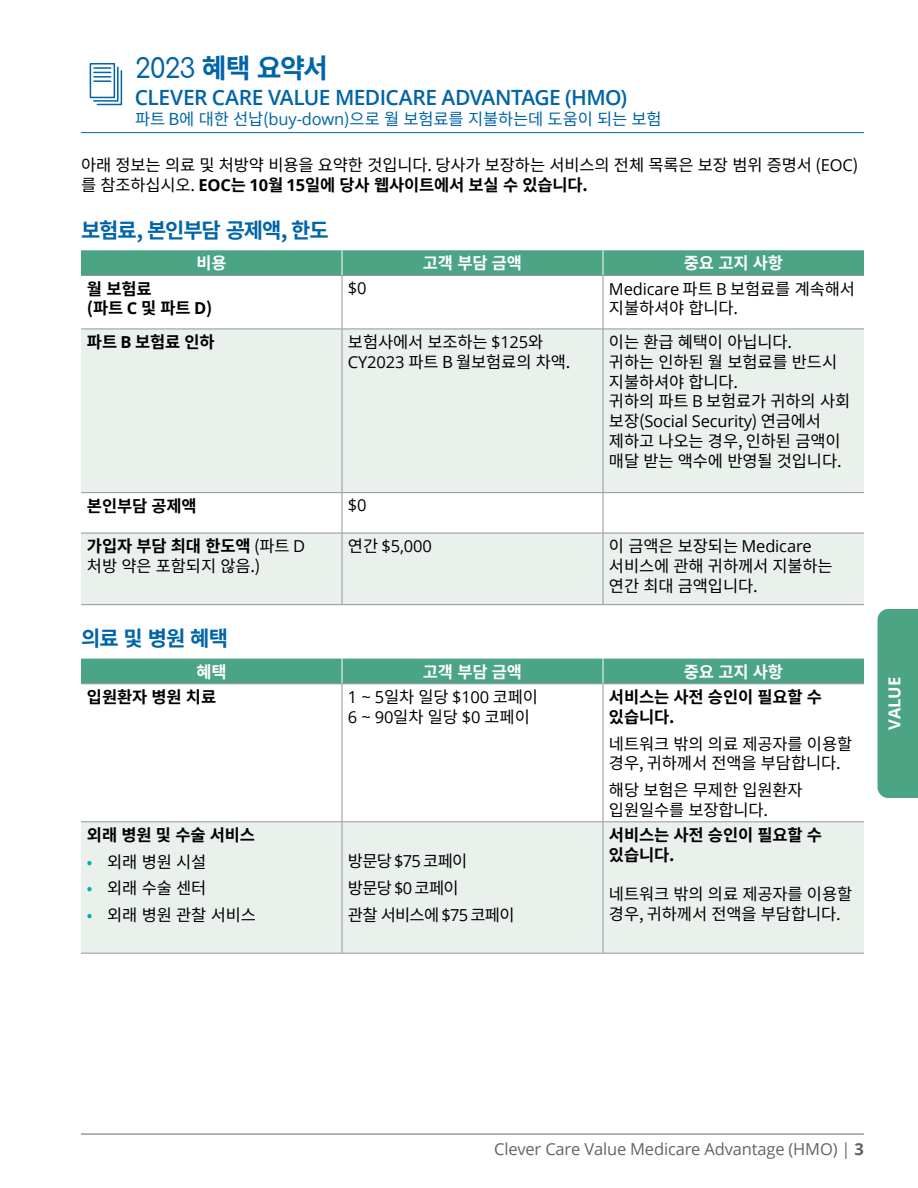
<style>
.page{position:relative;width:918px;height:1188px;background:#fff}
.page>*{position:absolute;margin:0;border:0;box-sizing:border-box;transform-origin:0 0}
.t1{font:700 27px "Noto Sans CJ Kkr";color:#0064a8}
.t2{font:600 21px "Open Sans";letter-spacing:-.025em;color:#0064a8}
.t3{font:700 21px "Noto Sans CJ Kkr";letter-spacing:-.05em;color:#0064a8}
.t4{font:16.5px/19.8px "Noto Sans CJ Kkr";letter-spacing:-.01em;color:#000}
.t5{font:700 16.5px/19.8px "Noto Sans CJ Kkr";letter-spacing:-.01em;color:#000}
.t6{font:16.5px "Open Sans";letter-spacing:-.01em;color:#000}
.t7{font:16.5px "Open Sans";letter-spacing:-.01em;color:#636466}
.t8{font:16.5px "Noto Sans CJ Kkr";letter-spacing:-.01em;color:#0064a8}
.t9{font:16.5px/26.5px "Noto Sans CJ Kkr";letter-spacing:-.045em;color:#000}
.t10{font:700 16.5px "Noto Sans CJ Kkr";letter-spacing:-.01em;color:#fff}
.t11{font:700 16.5px "Open Sans";letter-spacing:-.01em;color:#fff}
.s1{font-family:"Comfortaa";font-weight:500}
.s2{font-family:"Open Sans"}
.s3{font-family:"Open Sans";font-weight:700}
.s4{font-weight:700}
.s5{font-family:"Noto Sans CJ Kkr"}
.s6{color:#00aea9}
</style>
<div class="page">
<hr style="left:81px;top:1134px;width:783px;height:1px;background:#636466">
<div style="left:878px;top:609px;width:40px;height:189px;background:#4ba484"></div>
<svg style="left:81px;top:330px;width:783px;height:274px;background:#ecf2ee"></svg>
<hr style="left:342px;top:276px;width:1px;height:53px;background:#939598">
<hr style="left:603px;top:276px;width:1px;height:53px;background:#939598">
<hr style="left:81px;top:329px;width:261px;height:1px;background:#939598">
<hr style="left:342px;top:329px;width:261px;height:1px;background:#939598">
<hr style="left:342px;top:329px;width:1px;height:163px;background:#939598">
<hr style="left:603px;top:329px;width:261px;height:1px;background:#939598">
<hr style="left:603px;top:329px;width:1px;height:163px;background:#939598">
<hr style="left:81px;top:492px;width:261px;height:1px;background:#939598">
<hr style="left:342px;top:492px;width:261px;height:1px;background:#939598">
<hr style="left:342px;top:493px;width:1px;height:40px;background:#939598">
<hr style="left:603px;top:492px;width:261px;height:1px;background:#939598">
<hr style="left:603px;top:493px;width:1px;height:40px;background:#939598">
<hr style="left:81px;top:533px;width:261px;height:1px;background:#939598">
<hr style="left:342px;top:533px;width:261px;height:1px;background:#939598">
<hr style="left:342px;top:533px;width:1px;height:71px;background:#939598">
<hr style="left:603px;top:533px;width:261px;height:1px;background:#939598">
<hr style="left:603px;top:533px;width:1px;height:71px;background:#939598">
<hr style="left:81px;top:275px;width:261px;height:1px;background:#939598">
<hr style="left:342px;top:275px;width:261px;height:1px;background:#939598">
<hr style="left:603px;top:275px;width:261px;height:1px;background:#939598">
<hr style="left:81px;top:604px;width:261px;height:1px;background:#939598">
<hr style="left:342px;top:604px;width:261px;height:1px;background:#939598">
<hr style="left:603px;top:604px;width:261px;height:1px;background:#939598">
<div style="left:81px;top:250px;width:783px;height:25px;background:#4ba484"></div>
<div style="left:81px;top:822px;width:783px;height:131px;background:#eaf1ec"></div>
<hr style="left:342px;top:684px;width:1px;height:137px;background:#939598">
<hr style="left:603px;top:684px;width:1px;height:137px;background:#939598">
<hr style="left:342px;top:822px;width:1px;height:131px;background:#939598">
<hr style="left:603px;top:822px;width:1px;height:131px;background:#939598">
<hr style="left:81px;top:821px;width:261px;height:1px;background:#939598">
<hr style="left:342px;top:821px;width:261px;height:1px;background:#939598">
<hr style="left:603px;top:821px;width:261px;height:1px;background:#939598">
<hr style="left:81px;top:953px;width:261px;height:1px;background:#939598">
<hr style="left:342px;top:953px;width:261px;height:1px;background:#939598">
<hr style="left:603px;top:953px;width:261px;height:1px;background:#939598">
<div style="left:81px;top:659px;width:783px;height:25px;background:#4ba484"></div>
<svg style="left:89px;top:63px;width:34px;height:43px"></svg>
<hr style="left:81px;top:132px;width:783px;height:1px;background:#0064a8">
<h1 class="t1" style="left:135px;top:53px;width:195px"><span class="s1">2023</span> 혜택 요약서</h1>
<p class="t2" style="left:135px;top:83px;width:494px">CLEVER CARE VALUE MEDICARE ADVANTAGE (HMO)</p>
<p class="t8" style="left:135px;top:109px;width:528px">파트 B에 대한 선납(<span class="s2">buy-down</span>)으로 월 보험료를 지불하는데 도움이 되는 보험</p>
<p class="t4" style="left:81px;top:155px;width:779px">아래 정보는 의료 및 처방약 비용을 요약한 것입니다. 당사가 보장하는 서비스의 전체 목록은 보장 범위 증명서 (<span class="s2">EOC</span>) 를 참조하십시오. <span class="s3">EOC</span><span class="s4">는</span> <span class="s3">10</span><span class="s4">월</span> <span class="s3">15</span><span class="s4">일에 당사 웹사이트에서 보실 수 있습니다.</span></p>
<p class="t3" style="left:81px;top:218px;width:249px">보험료, 본인부담 공제액, 한도</p>
<p class="t10" style="left:196px;top:254px;width:32px">비용</p>
<p class="t10" style="left:423px;top:254px;width:101px">고객 부담 금액</p>
<p class="t10" style="left:684px;top:254px;width:101px">중요 고지 사항</p>
<p class="t5" style="left:87px;top:279px;width:127px">월 보험료<br>(파트 <span class="s2">C</span> 및 파트 <span class="s2">D</span>)</p>
<p class="t6" style="left:348px;top:277px;width:20px">$0</p>
<p class="t4" style="left:609px;top:279px;width:248px"><span class="s2">Medicare</span> 파트 <span class="s2">B</span> 보험료를 계속해서 지불하셔야 합니다.</p>
<p class="t5" style="left:87px;top:333px;width:129px">파트 <span class="s2">B</span> 보험료 인하</p>
<p class="t4" style="left:348px;top:332px;width:224px">보험사에서 보조하는 <span class="s2">$125</span>와<br><span class="s2">CY2023</span> 파트 B 월보험료의 차액.</p>
<p class="t4" style="left:609px;top:332px;width:243px">이는 환급 혜택이 아닙니다.<br>귀하는 인하된 월 보험료를 반드시 지불하셔야 합니다.<br>귀하의 파트 <span class="s2">B</span> 보험료가 귀하의 사회</p>
<p class="t6" style="left:609px;top:410px;width:214px"><span class="s5">보장(</span>Social Security<span class="s5">) 연금에서</span></p>
<p class="t4" style="left:609px;top:431px;width:234px">제하고 나오는 경우, 인하된 금액이 매달 받는 액수에 반영될 것입니다.</p>
<p class="t5" style="left:87px;top:496px;width:111px">본인부담 공제액</p>
<p class="t6" style="left:348px;top:494px;width:20px">$0</p>
<p class="t4" style="left:87px;top:537px;width:220px"><span class="s4">가입자 부담 최대 한도액</span> (파트 <span class="s2">D </span>처방 약은 포함되지 않음.)</p>
<p class="t6" style="left:348px;top:535px;width:85px"><span class="s5">연간</span> $5,000</p>
<p class="t4" style="left:609px;top:537px;width:225px">이 금액은 보장되는 <span class="s2">Medicare </span>서비스에 관해 귀하께서 지불하는 연간 최대 금액입니다.</p>
<p class="t3" style="left:81px;top:626px;width:149px">의료 및 병원 혜택</p>
<p class="t10" style="left:196px;top:662px;width:32px">혜택</p>
<p class="t10" style="left:423px;top:662px;width:101px">고객 부담 금액</p>
<p class="t10" style="left:684px;top:662px;width:101px">중요 고지 사항</p>
<p class="t5" style="left:87px;top:688px;width:131px">입원환자 병원 치료</p>
<p class="t6" style="left:348px;top:686px;width:191px">1 ~ 5<span class="s5">일차 일당</span> $100 <span class="s5">코페이</span></p>
<p class="t4" style="left:348px;top:707px;width:183px"><span class="s2">6 ~ 90</span>일차 일당 <span class="s2">$0</span> 코페이</p>
<p class="t5" style="left:609px;top:688px;width:215px">서비스는 사전 승인이 필요할 수 있습니다.</p>
<p class="t4" style="left:609px;top:734px;width:245px">네트워크 밖의 의료 제공자를 이용할 경우, 귀하께서 전액을 부담합니다.</p>
<p class="t4" style="left:609px;top:780px;width:195px">해당 보험은 무제한 입원환자 입원일수를 보장합니다.</p>
<p class="t5" style="left:87px;top:825px;width:170px">외래 병원 및 수술 서비스</p>
<p class="t4" style="left:87px;top:852px;width:121px"><span class="s6">•</span> 외래 병원 시설</p>
<p class="t4" style="left:87px;top:878px;width:121px"><span class="s6">•</span> 외래 수술 센터</p>
<p class="t4" style="left:87px;top:905px;width:170px"><span class="s6">•</span> 외래 병원 관찰 서비스</p>
<p class="t9" style="left:348px;top:849px;width:168px">방문당 <span class="s2">$75</span> 코페이 방문당 <span class="s2">$0</span> 코페이<br>관찰 서비스에 <span class="s2">$75</span> 코페이</p>
<p class="t5" style="left:609px;top:825px;width:215px">서비스는 사전 승인이 필요할 수 있습니다.</p>
<p class="t4" style="left:609px;top:885px;width:245px">네트워크 밖의 의료 제공자를 이용할 경우, 귀하께서 전액을 부담합니다.</p>
<p class="t11" style="left:883px;top:730px;width:54px;rotate:-90deg">VALUE</p>
<p class="t7" style="left:494px;top:1137px;width:371px">Clever Care Value Medicare Advantage (HMO) | <span class="s4">3</span></p>
</div>
